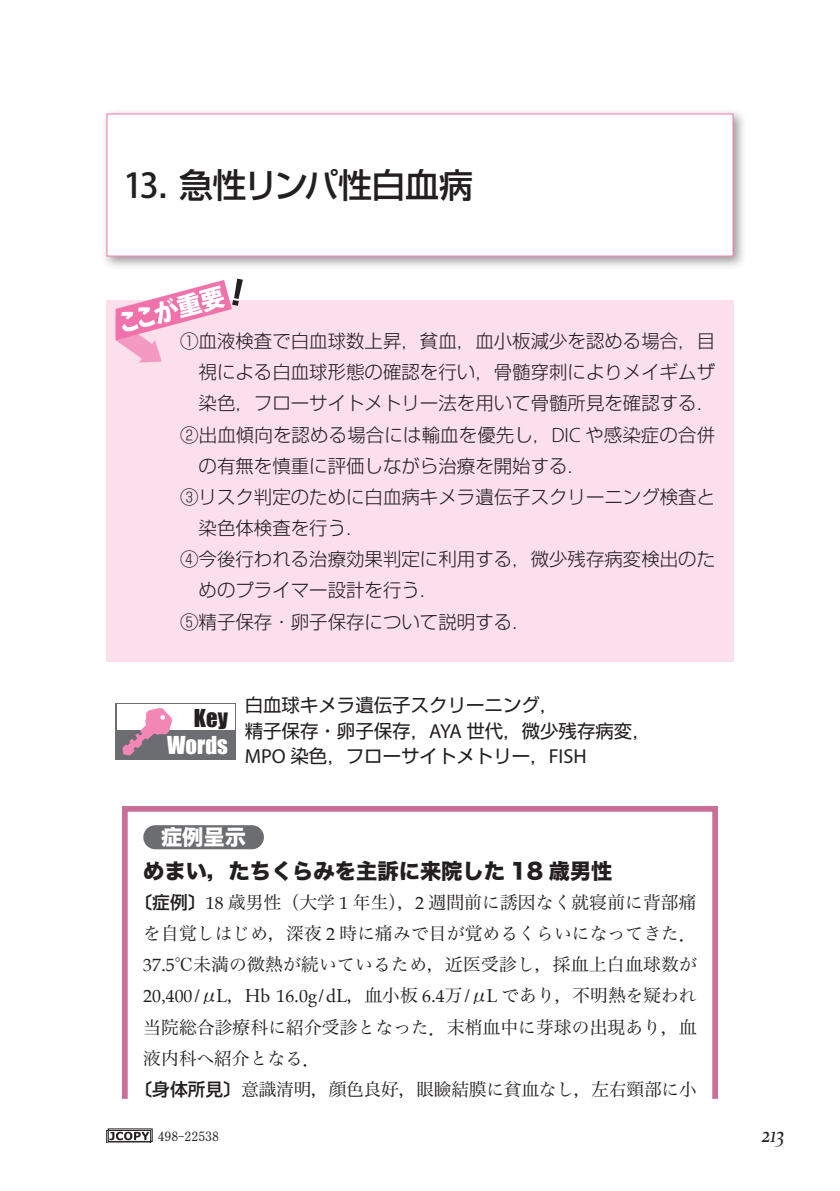
<style>
.page{position:relative;width:840px;height:1191px;background:#fff}
.page>*{position:absolute;margin:0;border:0;box-sizing:border-box;transform-origin:0 0}
.t1{font:500 34px "Shin Go Pro";letter-spacing:-.02em;color:#231f20}
.t2{font:22.6px "Impact";color:#fff}
.t3{font:italic 22.6px "Constantia";color:#231f20;scale:.81 1}
.t4{font:22.6px "Impact";color:#231f20}
.t5{font:21.2px "Hira Kaku Std W8";color:#231f20}
.t6{font:21.2px "Hira Kaku Std W8";color:#fff}
.t7{font:300 18.4px "Shin Go Pro";color:#231f20}
.t8{font:18.4px/25.6px "Shin Go Pro";color:#231f20}
.t9{font:17.8px "Hira Min Pro W3";letter-spacing:.005em;color:#231f20}
.t10{font:700 12.8px "Futo Min A101 Pro";color:#231f20}
.s1{font-family:"Koz Go Pro"}
.s2{font-family:"Myriad Pro";font-size:20.2px}
.s3{font-family:"Shin Go Pro";font-weight:500}
.s4{font-family:"Book Antiqua"}
.s5{font-family:"Adobe Garamond Pro";font-size:19.4px}
.s6{font-family:"Century"}
</style>
<div class="page">
<svg style="left:106px;top:1128px;width:46px;height:14px"></svg>
<div style="left:106px;top:300px;width:627px;height:362px;background:#fbdfeb"></div>
<div style="left:116px;top:703px;width:119px;height:57px;background:#6c6d70"></div>
<div style="left:117px;top:704px;width:117px;height:26px;background:#fff"></div>
<svg style="left:122px;top:708px;width:50px;height:47px"></svg>
<div style="left:143px;top:825px;width:121px;height:24px;background:#6c6d70;border-radius:12px"></div>
<div style="left:101px;top:108px;width:645px;height:162px;background:#231f20;opacity:.45"></div>
<div style="left:106px;top:113px;width:627px;height:144px;background:#fff;border:1px solid #f287b6"></div>
<svg style="left:116px;top:279px;width:127px;height:84px"></svg>
<div style="left:122px;top:806px;width:595px;height:295px;border:6px solid #c86e98"></div>
<h1 class="t1" style="left:123px;top:157px;width:351px"><span class="s1">13</span>．急性リンパ性白血病</h1>
<p class="t7" style="left:180px;top:326px;width:536px">①血液検査で白血球数上昇，貧血，血小板減少を認める場合，目</p>
<p class="t7" style="left:198px;top:357px;width:517px">視による白血球形態の確認を行い，骨髄穿刺によりメイギムザ</p>
<p class="t7" style="left:198px;top:388px;width:517px">染色，フローサイトメトリー法を用いて骨髄所見を確認する．</p>
<p class="t7" style="left:180px;top:419px;width:536px">②出血傾向を認める場合には輸血を優先し，<span class="s1">DIC</span> や感染症の合併</p>
<p class="t7" style="left:198px;top:450px;width:388px">の有無を慎重に評価しながら治療を開始する．</p>
<p class="t7" style="left:180px;top:482px;width:536px">③リスク判定のために白血病キメラ遺伝子スクリーニング検査と</p>
<p class="t7" style="left:198px;top:513px;width:167px">染色体検査を行う．</p>
<p class="t7" style="left:180px;top:544px;width:536px">④今後行われる治療効果判定に利用する，微少残存病変検出のた</p>
<p class="t7" style="left:198px;top:575px;width:241px">めのプライマー設計を行う．</p>
<p class="t7" style="left:180px;top:606px;width:352px">⑤精子保存・卵子保存について説明する．</p>
<p class="t4" style="left:194px;top:700px;width:35px">Key</p>
<p class="t2" style="left:167px;top:728px;width:62px">Words</p>
<p class="t8" style="left:244px;top:690px;width:407px">白血球キメラ遺伝子スクリーニング，<br>精子保存・卵子保存，<span class="s2">AYA</span> 世代，微少残存病変，<br><span class="s2">MPO</span> 染色，フローサイトメトリー，<span class="s2">FISH</span></p>
<p class="t6" style="left:161px;top:825px;width:87px">症例呈示</p>
<p class="t5" style="left:143px;top:859px;width:470px">めまい，たちくらみを主訴に来院した 18 歳男性</p>
<p class="t9" style="left:134px;top:887px;width:563px"><span class="s3">〔症例〕</span><span class="s4">18</span> 歳男性（大学 <span class="s4">1</span> 年生），<span class="s4">2</span> 週間前に誘因なく就寝前に背部痛</p>
<p class="t9" style="left:143px;top:918px;width:554px">を自覚しはじめ，深夜 <span class="s4">2</span> 時に痛みで目が覚めるくらいになってきた．</p>
<p class="t9" style="left:143px;top:949px;width:554px"><span class="s4">37</span><span class="s5">.</span><span class="s4">5</span>℃未満の微熱が続いているため，近医受診し，採血上白血球数が</p>
<p class="t9" style="left:143px;top:980px;width:554px"><span class="s4">20</span><span class="s5">,</span><span class="s4">400</span> <span class="s6">/</span>μ<span class="s5">L</span>，<span class="s5">Hb</span> <span class="s4">16</span><span class="s5">.</span><span class="s4">0</span><span class="s5">g</span> <span class="s6">/</span><span class="s5">dL</span>，血小板 <span class="s4">6</span><span class="s5">.</span><span class="s4">4</span>万<span class="s6">/</span>μ<span class="s5">L</span> であり，不明熱を疑われ</p>
<p class="t9" style="left:143px;top:1011px;width:554px">当院総合診療科に紹介受診となった．末梢血中に芽球の出現あり，血</p>
<p class="t9" style="left:143px;top:1043px;width:179px">液内科へ紹介となる．</p>
<p class="t9" style="left:134px;top:1074px;width:563px"><span class="s3">〔身体所見〕</span>意識清明，顔色良好，眼瞼結膜に貧血なし，左右頸部に小</p>
<p class="t10" style="left:158px;top:1125px;width:63px">498-22538</p>
<p class="t3" style="left:761px;top:1119px;width:29px">213</p>
</div>
